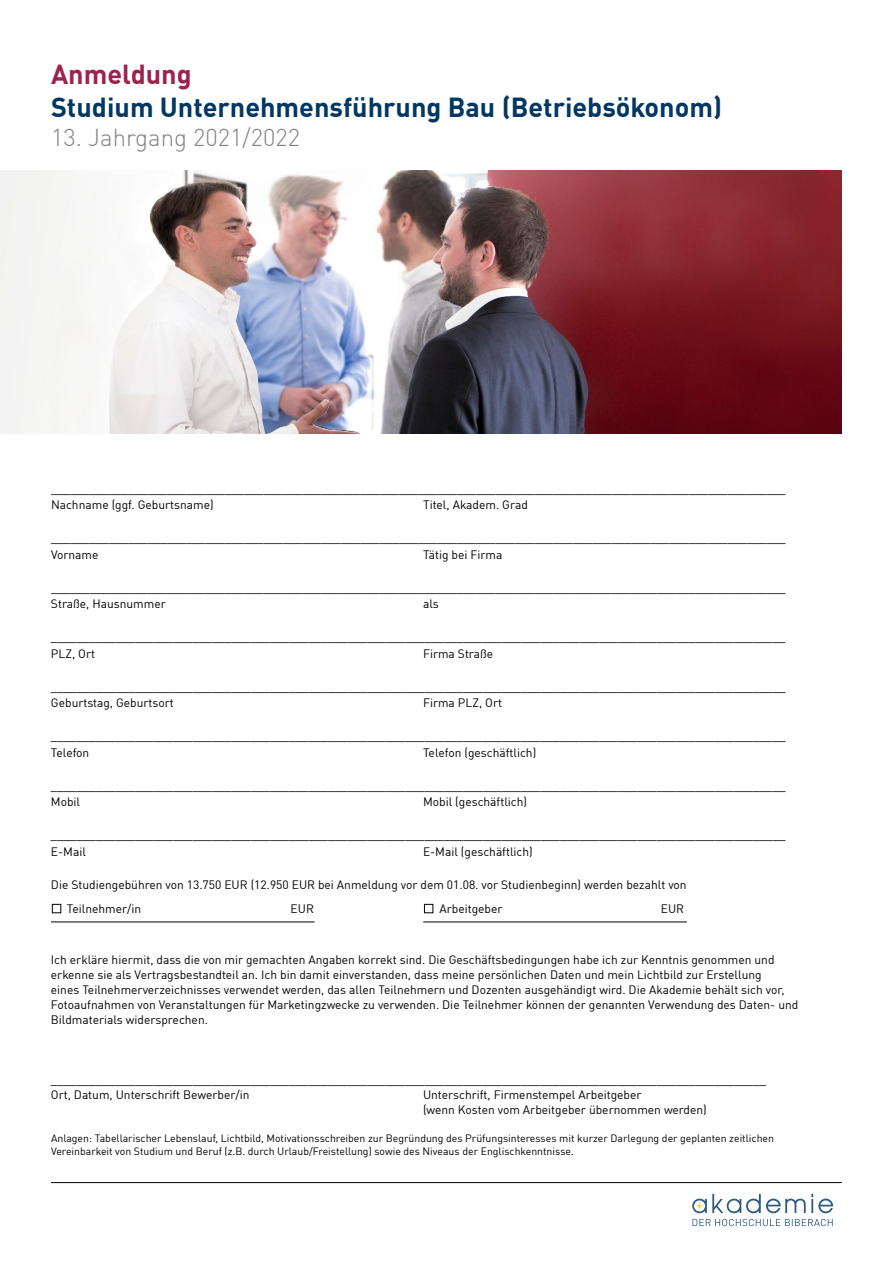
<style>
.page{position:relative;width:893px;height:1263px;background:#fff}
.page>*{position:absolute;margin:0;border:0;box-sizing:border-box;transform-origin:0 0}
.t1{font:700 27px "DIN";color:#003763}
.t2{font:700 27px "DIN";color:#9d234f}
.t3{font:300 24px "DIN";color:#808285}
.t4{font:12px/16.5px "DIN";color:#000}
.t5{font:10.5px/12.6px "DIN";color:#000}
</style>
<div class="page">
<svg style="left:692px;top:1219px;width:141px;height:7px"></svg>
<svg style="left:692px;top:1194px;width:141px;height:19px"></svg>
<hr style="left:51px;top:1182px;width:791px;height:1px;background:#000">
<img style="left:0;top:170px;width:842px;height:264px">
<div style="left:52px;top:904px;width:9px;height:9px;border:1px solid #000"></div>
<div style="left:424px;top:904px;width:9px;height:9px;border:1px solid #000"></div>
<hr style="left:51px;top:921px;width:264px;height:1px;background:#000">
<hr style="left:423px;top:921px;width:264px;height:1px;background:#000">
<h1 class="t2" style="left:51px;top:57px;width:142px">Anmeldung</h1>
<h1 class="t1" style="left:51px;top:89px;width:673px">Studium Unternehmensführung Bau (Betriebsökonom)</h1>
<h2 class="t3" style="left:51px;top:122px;width:250px">13. Jahrgang 2021/2022</h2>
<p class="t4" style="left:51px;top:480px;width:736px">__________________________________________________________________________________________________________________<br>Nachname (ggf. Geburtsname)</p>
<p class="t4" style="left:423px;top:496px;width:106px">Titel, Akadem. Grad</p>
<p class="t4" style="left:51px;top:529px;width:736px">__________________________________________________________________________________________________________________<br>Vorname</p>
<p class="t4" style="left:423px;top:546px;width:81px">Tätig bei Firma</p>
<p class="t4" style="left:51px;top:579px;width:736px">__________________________________________________________________________________________________________________<br>Straße, Hausnummer</p>
<p class="t4" style="left:423px;top:595px;width:17px">als</p>
<p class="t4" style="left:51px;top:628px;width:736px">__________________________________________________________________________________________________________________<br>PLZ, Ort</p>
<p class="t4" style="left:423px;top:645px;width:72px">Firma Straße</p>
<p class="t4" style="left:51px;top:678px;width:736px">__________________________________________________________________________________________________________________<br>Geburtstag, Geburtsort</p>
<p class="t4" style="left:423px;top:694px;width:80px">Firma PLZ, Ort</p>
<p class="t4" style="left:51px;top:727px;width:736px">__________________________________________________________________________________________________________________<br>Telefon</p>
<p class="t4" style="left:423px;top:744px;width:115px">Telefon (geschäftlich)</p>
<p class="t4" style="left:51px;top:777px;width:736px">__________________________________________________________________________________________________________________<br>Mobil</p>
<p class="t4" style="left:423px;top:793px;width:106px">Mobil (geschäftlich)</p>
<p class="t4" style="left:51px;top:826px;width:736px">__________________________________________________________________________________________________________________<br>E-Mail</p>
<p class="t4" style="left:423px;top:843px;width:111px">E-Mail (geschäftlich)</p>
<p class="t4" style="left:51px;top:876px;width:637px">Die Studiengebühren von 13.750 EUR (12.950 EUR bei Anmeldung vor dem 01.08. vor Studienbeginn) werden bezahlt von</p>
<p class="t4" style="left:67px;top:900px;width:76px">Teilnehmer/in</p>
<p class="t4" style="left:291px;top:900px;width:25px">EUR</p>
<p class="t4" style="left:439px;top:900px;width:65px">Arbeitgeber</p>
<p class="t4" style="left:661px;top:900px;width:25px">EUR</p>
<p class="t4" style="left:51px;top:952px;width:749px;line-height:15px">Ich erkläre hiermit, dass die von mir gemachten Angaben korrekt sind. Die Geschäftsbedingungen habe ich zur Kenntnis genommen und erkenne sie als Vertragsbestandteil an. Ich bin damit einverstanden, dass meine persönlichen Daten und mein Lichtbild zur Erstellung<br>eines Teilnehmerverzeichnisses verwendet werden, das allen Teilnehmern und Dozenten ausgehändigt wird. Die Akademie behält sich vor, Fotoaufnahmen von Veranstaltungen für Marketingzwecke zu verwenden. Die Teilnehmer können der genannten Verwendung des Daten- und Bildmaterials widersprechen.</p>
<p class="t4" style="left:51px;top:1072px;width:717px;line-height:15px">_______________________________________________________________________________________________________________<br>Ort, Datum, Unterschrift Bewerber/in</p>
<p class="t4" style="left:423px;top:1087px;width:285px;line-height:15px">Unterschrift, Firmenstempel Arbeitgeber<br>(wenn Kosten vom Arbeitgeber übernommen werden)</p>
<p class="t5" style="left:51px;top:1132px;width:724px">Anlagen: Tabellarischer Lebenslauf, Lichtbild, Motivationsschreiben zur Begründung des Prüfungsinteresses mit kurzer Darlegung der geplanten zeitlichen<br>Vereinbarkeit von Studium und Beruf (z.B. durch Urlaub/Freistellung) sowie des Niveaus der Englischkenntnisse.</p>
</div>
